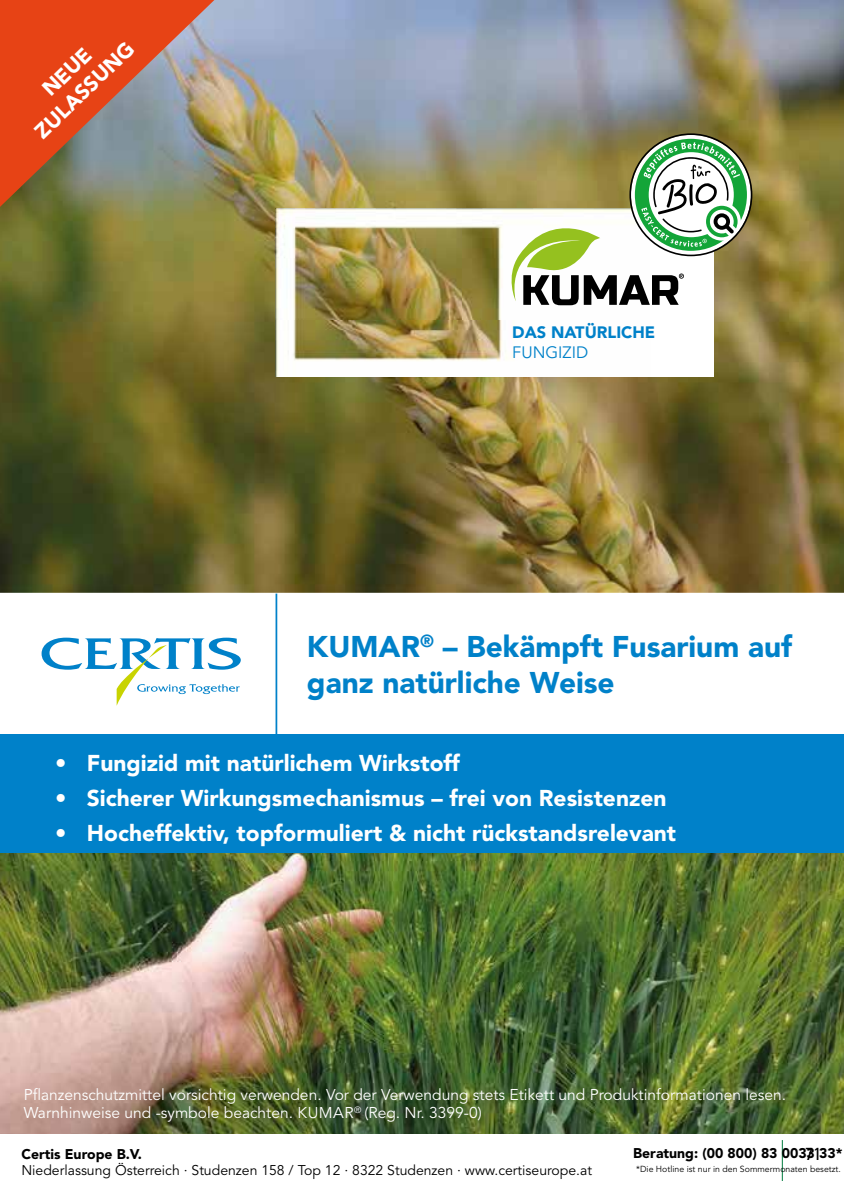
<style>
.page{position:relative;width:844px;height:1181px;background:#fff}
.page>*{position:absolute;margin:0;border:0;box-sizing:border-box;transform-origin:0 0}
.t1{font:900 29.75px/35.7px "Avenir LT Pro";color:#0081c9}
.t2{font:900 22.75px "Avenir LT Pro";color:#fff}
.t3{font:900 21px/25.2px "Avenir LT Pro";color:#fff;text-align:center}
.t4{font:condensed 17.5px "Univers LT Pro";color:#000}
.t5{font:900 16.45px "Avenir LT Pro";color:#0081c9}
.t6{font:16.45px "Avenir LT Pro";color:#0081c9}
.t7{font:15.58px/18.7px "Avenir LT Pro";color:#fff}
.t8{font:14px "Avenir LT Pro";color:#000}
.t9{font:900 14px "Avenir LT Pro";color:#000}
.t10{font:8.75px "Avenir LT Pro";color:#000}
</style>
<div class="page">
<hr style="left:781px;top:1140px;width:1px;height:41px;background:#007a3e">
<img style="left:0;top:0;width:843px;height:593px">
<div style="left:0;top:734px;width:843px;height:119px;background:#0081c9"></div>
<hr style="left:275px;top:593px;width:2px;height:282px;background:#0081c9">
<img style="left:0;top:853px;width:843px;height:281px">
<svg style="left:0;top:0;width:214px;height:207px;background:#b86a4e"></svg>
<img style="left:275px;top:209px;width:437px;height:167px">
<svg style="left:42px;top:637px;width:199px;height:69px"></svg>
<svg style="left:511px;top:133px;width:241px;height:172px"></svg>
<h3 class="t3" style="left:12px;top:107px;width:124px;rotate:-44deg">NEUE<br>ZULASSUNG</h3>
<p class="t5" style="left:512px;top:322px;width:144px">DAS NATÜRLICHE</p>
<p class="t6" style="left:512px;top:342px;width:77px">FUNGIZID</p>
<h1 class="t1" style="left:307px;top:629px;width:486px">KUMAR<sup>®</sup> – Bekämpft Fusarium auf ganz natürliche Weise</h1>
<h2 class="t2" style="left:55px;top:749px;width:406px">• Fungizid mit natürlichem Wirkstoff</h2>
<h2 class="t2" style="left:55px;top:784px;width:612px">• Sicherer Wirkungsmechanismus – frei von Resistenzen</h2>
<h2 class="t2" style="left:55px;top:819px;width:622px">• Hocheffektiv, topformuliert &amp; nicht rückstandsrelevant</h2>
<p class="t7" style="left:24px;top:1085px;width:763px">Pflanzenschutzmittel vorsichtig verwenden. Vor der Verwendung stets Etikett und Produktinformationen lesen.<br>Warnhinweise und -symbole beachten. KUMAR<sup>®</sup> (Reg. Nr. 3399-0)</p>
<p class="t9" style="left:21px;top:1145px;width:122px">Certis Europe B.V.</p>
<p class="t8" style="left:21px;top:1161px;width:572px">Niederlassung Österreich · Studenzen 158 / Top 12 · 8322 Studenzen · www.certiseurope.at</p>
<p class="t9" style="left:633px;top:1144px;width:211px">Beratung: (00 800) 83 0033 33*</p>
<p class="t10" style="left:636px;top:1163px;width:206px">*Die Hotline ist nur in den Sommermonaten besetzt.</p>
<p class="t4" style="left:805px;top:1142px;width:17px">71</p>
</div>
